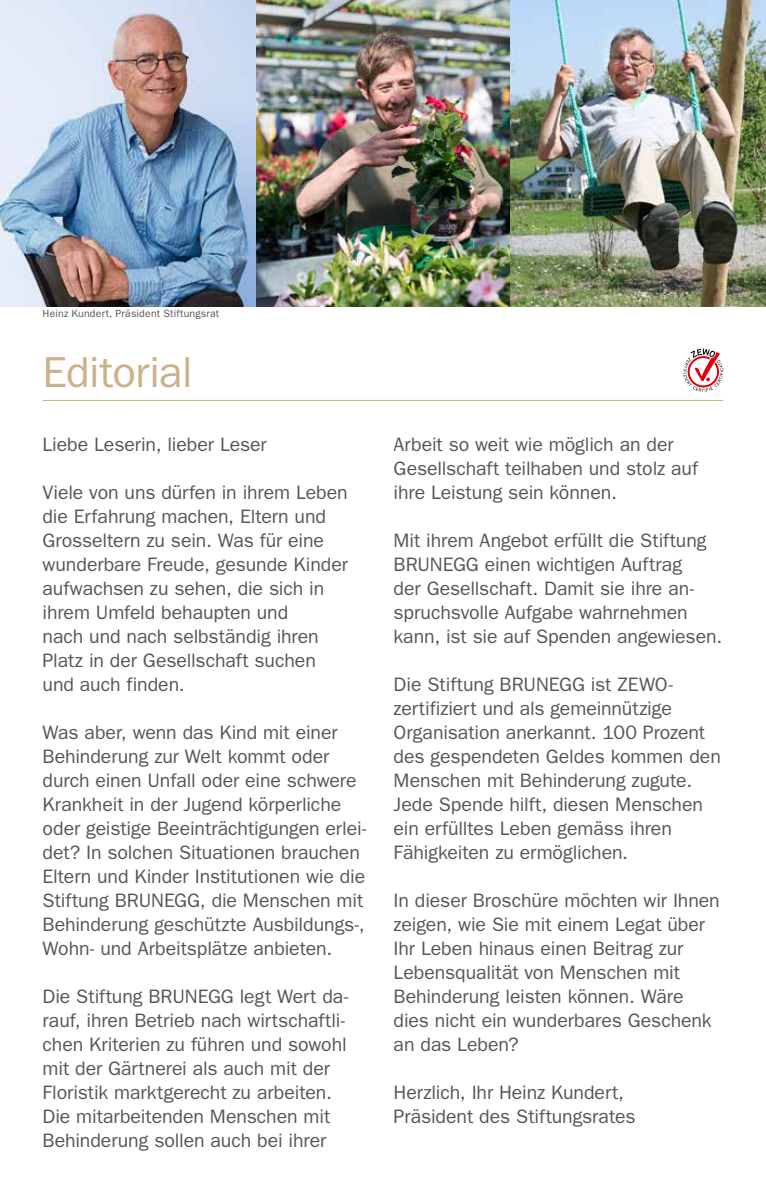
<style>
.page{position:relative;width:766px;height:1191px;background:#fff}
.page>*{position:absolute;margin:0;border:0;box-sizing:border-box;transform-origin:0 0}
.t1{font:43.5px "Franklin Gothic";letter-spacing:-.015em;color:#cab189}
.t2{font:19.5px/24px "Franklin Gothic";letter-spacing:-.005em;color:#565655}
.t3{font:10.5px "Franklin Gothic";letter-spacing:.015em;color:#565655}
</style>
<div class="page">
<img style="left:255px;top:0;width:510px;height:307px">
<img style="left:0;top:0;width:255px;height:307px">
<img style="left:510px;top:0;width:255px;height:306px">
<svg style="left:683px;top:349px;width:40px;height:43px"></svg>
<hr style="left:43px;top:400px;width:680px;height:1px;background:#cab189">
<p class="t3" style="left:43px;top:307px;width:178px">Heinz Kundert, Präsident Stiftungsrat</p>
<h1 class="t1" style="left:43px;top:347px;width:151px">Editorial</h1>
<p class="t2" style="left:43px;top:432px;width:226px">Liebe Leserin, lieber Leser</p>
<p class="t2" style="left:43px;top:480px;width:307px">Viele von uns dürfen in ihrem Leben die Erfahrung machen, Eltern und<br>Grosseltern zu sein. Was für eine wunderbare Freude, gesunde Kinder aufwachsen zu sehen, die sich in ihrem Umfeld behaupten und<br>nach und nach selbständig ihren<br>Platz in der Gesellschaft suchen und auch finden.</p>
<p class="t2" style="left:43px;top:720px;width:325px">Was aber, wenn das Kind mit einer Behinderung zur Welt kommt oder durch einen Unfall oder eine schwere Krankheit in der Jugend körperliche oder geistige Beeinträchtigungen erlei&shy;det? In solchen Situationen brauchen Eltern und Kinder Institutionen wie die Stiftung BRUNEGG, die Menschen mit Behinderung geschützte Ausbildungs-, Wohn- und Arbeitsplätze anbieten.</p>
<p class="t2" style="left:43px;top:984px;width:307px">Die Stiftung BRUNEGG legt Wert da&shy;rauf, ihren Betrieb nach wirtschaftli&shy;chen Kriterien zu führen und sowohl mit der Gärtnerei als auch mit der Floristik marktgerecht zu arbeiten.<br>Die mitarbeitenden Menschen mit Behinderung sollen auch bei ihrer</p>
<p class="t2" style="left:393px;top:432px;width:306px">Arbeit so weit wie möglich an der<br>Gesellschaft teilhaben und stolz auf ihre Leistung sein können.</p>
<p class="t2" style="left:393px;top:528px;width:330px">Mit ihrem Angebot erfüllt die Stiftung BRUNEGG einen wichtigen Auftrag<br>der Gesellschaft. Damit sie ihre an&shy;spruchsvolle Aufgabe wahrnehmen kann, ist sie auf Spenden angewiesen.</p>
<p class="t2" style="left:393px;top:672px;width:328px">Die Stiftung BRUNEGG ist ZEWO&shy;zertifiziert und als gemeinnützige Organisation anerkannt. 100 Prozent des gespendeten Geldes kommen den Menschen mit Behinderung zugute.<br>Jede Spende hilft, diesen Menschen ein erfülltes Leben gemäss ihren Fähigkeiten zu ermöglichen.</p>
<p class="t2" style="left:393px;top:888px;width:327px">In dieser Broschüre möchten wir Ihnen zeigen, wie Sie mit einem Legat über<br>Ihr Leben hinaus einen Beitrag zur<br>Lebensqualität von Menschen mit<br>Behinderung leisten können. Wäre dies nicht ein wunderbares Geschenk an das Leben?</p>
<p class="t2" style="left:393px;top:1080px;width:243px">Herzlich, Ihr Heinz Kundert,<br>Präsident des Stiftungsrates</p>
</div>
